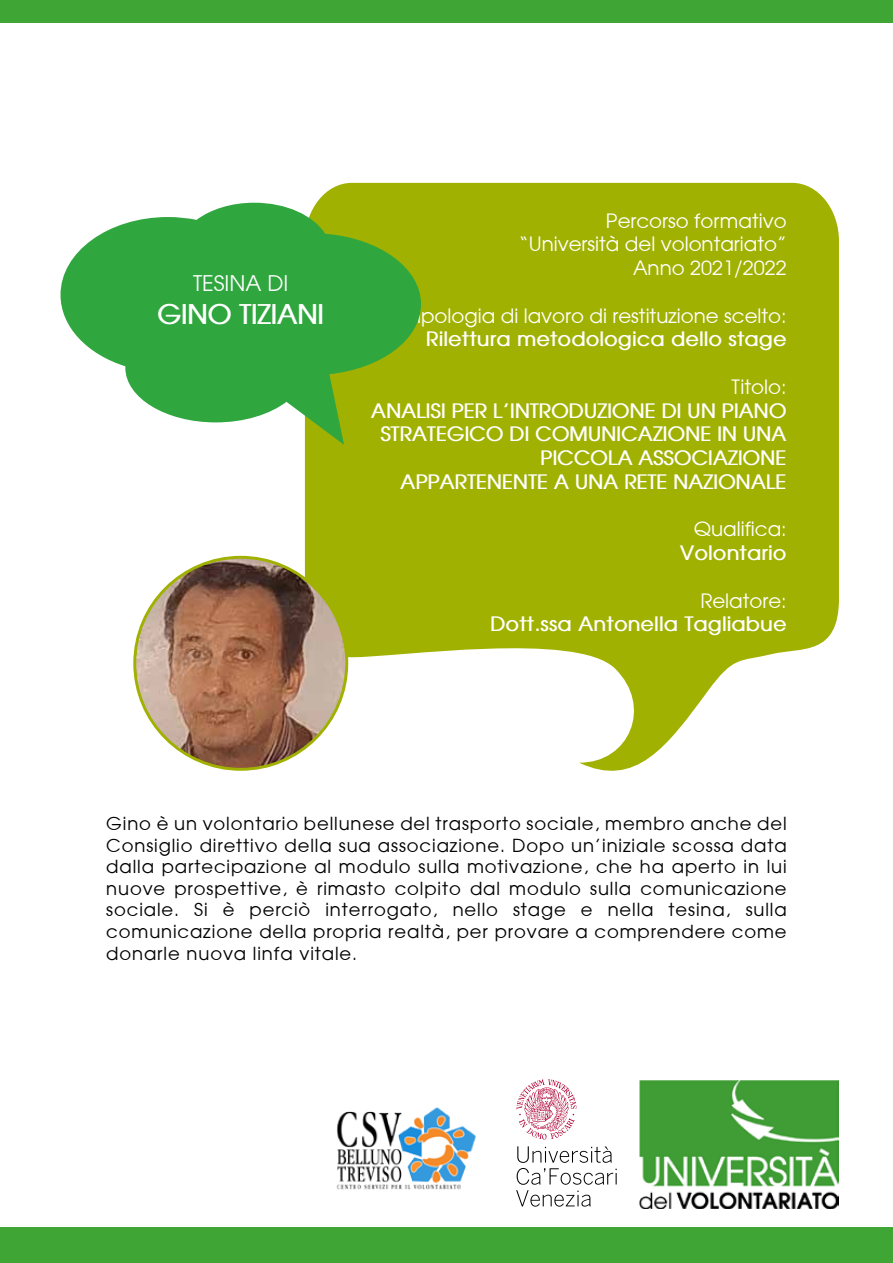
<style>
.page{position:relative;width:893px;height:1263px;background:#fff}
.page>*{position:absolute;margin:0;border:0;box-sizing:border-box;transform-origin:0 0}
.t1{font:700 27px "Avant Garde";letter-spacing:-.03em;color:#fff}
.t2{font:21.6px "Avant Garde";color:#fff}
.t3{font:19.8px/23.7px "Avant Garde";color:#fff;text-align:right}
.t4{font:700 19.8px/23.7px "Avant Garde";letter-spacing:-.02em;color:#fff;text-align:right}
.t5{font:700 19.8px "Avant Garde";color:#fff}
.t6{font:18px/21.6px "Avant Garde";letter-spacing:.05em;color:#000;text-align:justify}
</style>
<div class="page">
<img style="left:639px;top:1080px;width:200px;height:128px">
<svg style="left:516px;top:1079px;width:61px;height:60px"></svg>
<svg style="left:516px;top:1146px;width:101px;height:60px"></svg>
<div style="left:0;top:0;width:893px;height:23px;background:#3fa535"></div>
<div style="left:0;top:1227px;width:893px;height:36px;background:#3fa535"></div>
<svg style="left:305px;top:183px;width:534px;height:588px;fill:#a0b101"></svg>
<svg style="left:61px;top:203px;width:360px;height:242px;fill:#2fa63e"></svg>
<img style="left:135px;top:557px;width:212px;height:212px;border-radius:106px">
<img style="left:336px;top:1107px;width:140px;height:83px">
<p class="t2" style="left:193px;top:270px;width:97px">TESINA DI</p>
<h1 class="t1" style="left:157px;top:297px;width:169px">GINO TIZIANI</h1>
<p class="t3" style="left:519px;top:208px;width:269px">Percorso formativo “Università del volontariato”<br>Anno 2021/2022</p>
<p class="t3" style="left:408px;top:303px;width:380px">Tipologia di lavoro di restituzione scelto:</p>
<p class="t5" style="left:426px;top:327px;width:362px">Rilettura metodologica dello stage</p>
<p class="t3" style="left:732px;top:374px;width:57px">Titolo:</p>
<p class="t4" style="left:371px;top:398px;width:417px">ANALISI PER L’INTRODUZIONE DI UN PIANO<br>STRATEGICO DI COMUNICAZIONE IN UNA<br>PICCOLA ASSOCIAZIONE<br>APPARTENENTE A UNA RETE NAZIONALE</p>
<p class="t3" style="left:694px;top:517px;width:94px">Qualifica:</p>
<p class="t5" style="left:680px;top:541px;width:108px">Volontario</p>
<p class="t3" style="left:700px;top:588px;width:88px">Relatore:</p>
<p class="t5" style="left:490px;top:612px;width:298px">Dott.ssa Antonella Tagliabue</p>
<p class="t6" style="left:106px;top:812px;width:682px">Gino è un volontario bellunese del trasporto sociale, membro anche del Consiglio direttivo della sua associazione. Dopo un’iniziale scossa data dalla partecipazione al modulo sulla motivazione, che ha aperto in lui nuove prospettive, è rimasto colpito dal modulo sulla comunicazione sociale. Si è perciò interrogato, nello stage e nella tesina, sulla comunicazione della propria realtà, per provare a comprendere come donarle nuova linfa vitale.</p>
</div>
